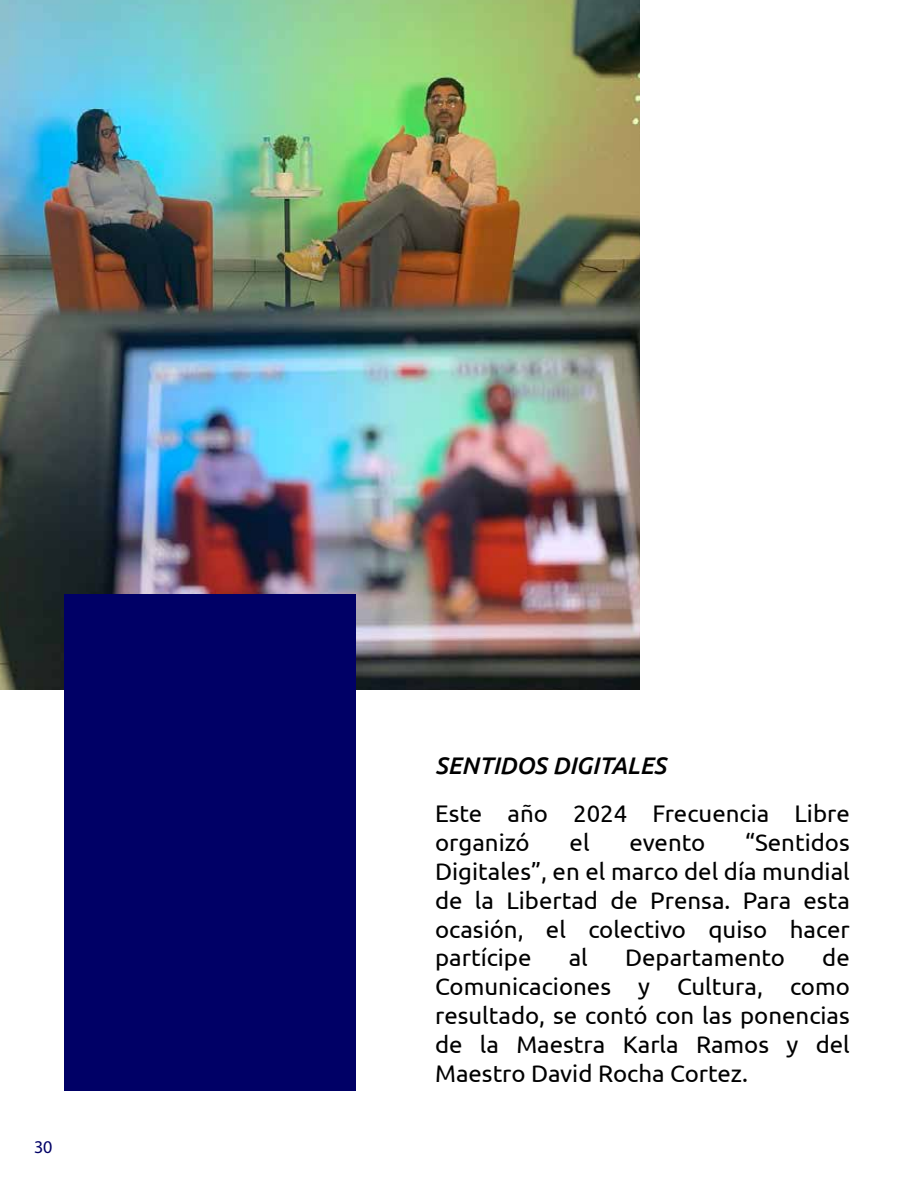
<style>
.page{position:relative;width:918px;height:1188px;background:#fff}
.page>*{position:absolute;margin:0;border:0;box-sizing:border-box;transform-origin:0 0}
.t1{font:24px/28.8px "Ubuntu";color:#000;text-align:justify}
.t2{font:italic 500 24px "Ubuntu";color:#000}
.t3{font:18px "Myriad Pro";color:#006}
</style>
<div class="page">
<img style="left:0;top:0;width:639px;height:690px">
<div style="left:64px;top:594px;width:292px;height:497px;background:#006"></div>
<p class="t3" style="left:34px;top:1136px;width:20px">30</p>
<p class="t2" style="left:435px;top:751px;width:232px">SENTIDOS DIGITALES</p>
<p class="t1" style="left:435px;top:799px;width:416px">Este año 2024 Frecuencia Libre organizó</p>
<p class="t1" style="left:435px;top:827px;width:416px;text-indent:310px">“Sentidos Digitales”, en el marco del día mundial de la Libertad de Prensa. Para esta ocasión, el colectivo quiso hacer partícipe</p>
<p class="t1" style="left:570px;top:827px;width:21px">el</p>
<p class="t1" style="left:629px;top:827px;width:77px">evento</p>
<p class="t1" style="left:435px;top:943px;width:416px;text-indent:387px">de Comunicaciones y Cultura, como resultado, se contó con las ponencias de la Maestra Karla Ramos y del Maestro David Rocha Cortez.</p>
<p class="t1" style="left:569px;top:943px;width:21px">al</p>
<p class="t1" style="left:625px;top:943px;width:161px">Departamento</p>
</div>
